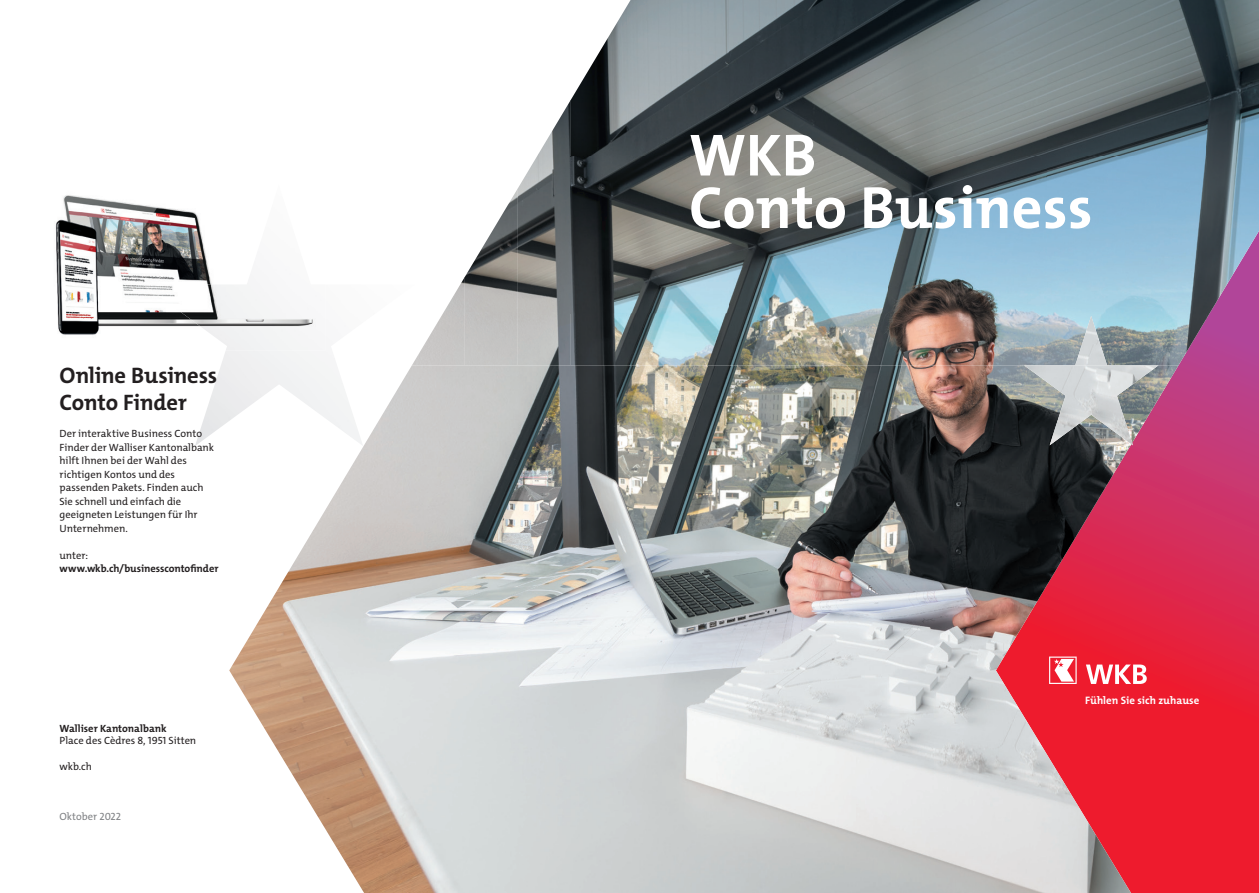
<style>
.page{position:relative;width:1259px;height:893px;background:#fff}
.page>*{position:absolute;margin:0;border:0;box-sizing:border-box;transform-origin:0 0}
.t1{font:700 60px/52.5px "The Mix";color:#fff}
.t2{font:700 22.5px/27px "The Mix C4 s";letter-spacing:-.01em;color:#231f20}
.t3{font:700 10.8px "The Mix";color:#fff}
.t4{font:10.5px/13.5px "The Mix C4 s";color:#231f20}
.t5{font:700 10.5px "The Mix C4 s";letter-spacing:-.005em;color:#231f20}
.t6{font:700 10.5px "The Mix";color:#231f20}
.t7{font:10.5px "The Mix C4 s";color:#808285}
</style>
<div class="page">
<svg style="left:1178px;top:319px;width:81px;height:574px;background:#da2951"></svg>
<img style="left:229px;top:366px;width:949px;height:527px">
<img style="left:195px;top:351px;width:220px;height:95px">
<img style="left:1024px;top:366px;width:134px;height:79px">
<img style="left:570px;top:0;width:636px;height:366px">
<img style="left:1206px;top:0;width:53px;height:319px">
<img style="left:517px;top:101px;width:53px;height:265px">
<img style="left:465px;top:190px;width:52px;height:176px">
<img style="left:412px;top:277px;width:53px;height:89px">
<svg style="left:1049px;top:657px;width:27px;height:27px"></svg>
<svg style="left:1086px;top:664px;width:60px;height:20px"></svg>
<img style="left:55px;top:195px;width:88px;height:140px">
<img style="left:143px;top:205px;width:173px;height:146px">
<h2 class="t2" style="left:60px;top:362px;width:159px">Online Business<br>Conto Finder</h2>
<p class="t4" style="left:60px;top:427px;width:156px">Der interaktive Business Conto<br>Finder der Walliser Kantonalbank hilft Ihnen bei der Wahl des richtigen Kontos und des passenden Pakets. Finden auch<br>Sie schnell und einfach die geeigneten Leistungen für Ihr<br>Unternehmen.</p>
<p class="t4" style="left:60px;top:549px;width:30px">unter:</p>
<p class="t5" style="left:60px;top:562px;width:160px">www.wkb.ch/businesscontofinder</p>
<p class="t6" style="left:60px;top:719px;width:109px">Walliser Kantonalbank</p>
<p class="t4" style="left:60px;top:734px;width:138px">Place des Cèdres 8, 1951 Sitten</p>
<p class="t4" style="left:60px;top:759px;width:34px">wkb.ch</p>
<p class="t7" style="left:60px;top:810px;width:63px">Oktober 2022</p>
<h1 class="t1" style="left:689px;top:127px;width:405px">WKB<br>Conto Business</h1>
<p class="t3" style="left:1085px;top:691px;width:116px">Fühlen Sie sich zuhause</p>
</div>
